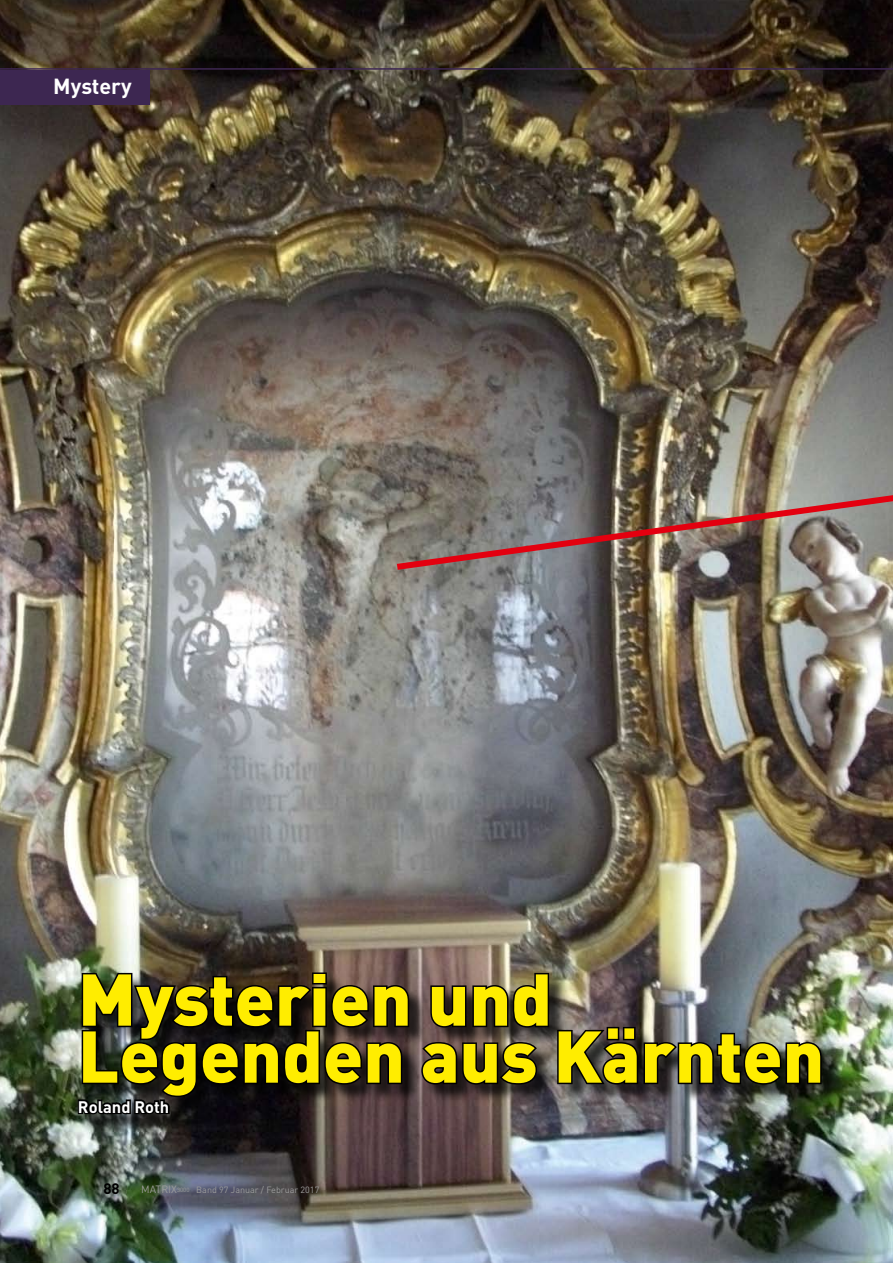
<style>
.page{position:relative;width:893px;height:1263px;background:#fff}
.page>*{position:absolute;margin:0;border:0;box-sizing:border-box;transform-origin:0 0}
.t1{font:900 72px/57px "DIN";color:#ffed00}
.t2{font:700 21.6px "DIN";color:#fff}
.t3{font:700 16.5px "DIN";color:#fff}
.t4{font:700 15px "DIN";color:#000}
.t5{font:9px "DIN";color:#9c9c9c}
.s1{font-size:10.5px}
</style>
<div class="page">
<img style="left:0;top:0;width:893px;height:1263px">
<img style="left:390px;top:457px;width:503px;height:117px">
<div style="left:79px;top:973px;width:763px;height:161px;background:#000;opacity:.75"></div>
<img style="left:420px;top:971px;width:403px;height:116px">
<svg style="left:76px;top:971px;width:335px;height:146px;background:#25211d"></svg>
<div style="left:0;top:70px;width:150px;height:34px;background:#3d2751"></div>
<hr style="left:0;top:68px;width:893px;height:2px;background:#3d2751">
<h2 class="t2" style="left:53px;top:73px;width:80px">Mystery</h2>
<h1 class="t1" style="left:78px;top:969px;width:748px">Mysterien und<br>Legenden aus Kärnten</h1>
<h3 class="t3" style="left:78px;top:1096px;width:93px">Roland Roth</h3>
<h3 class="t4" style="left:103px;top:1179px;width:18px">88</h3>
<p class="t5" style="left:141px;top:1184px;width:180px"><span class="s1">MATRIX</span><sup>3000</sup> Band 97 Januar / Februar 2017</p>
</div>
